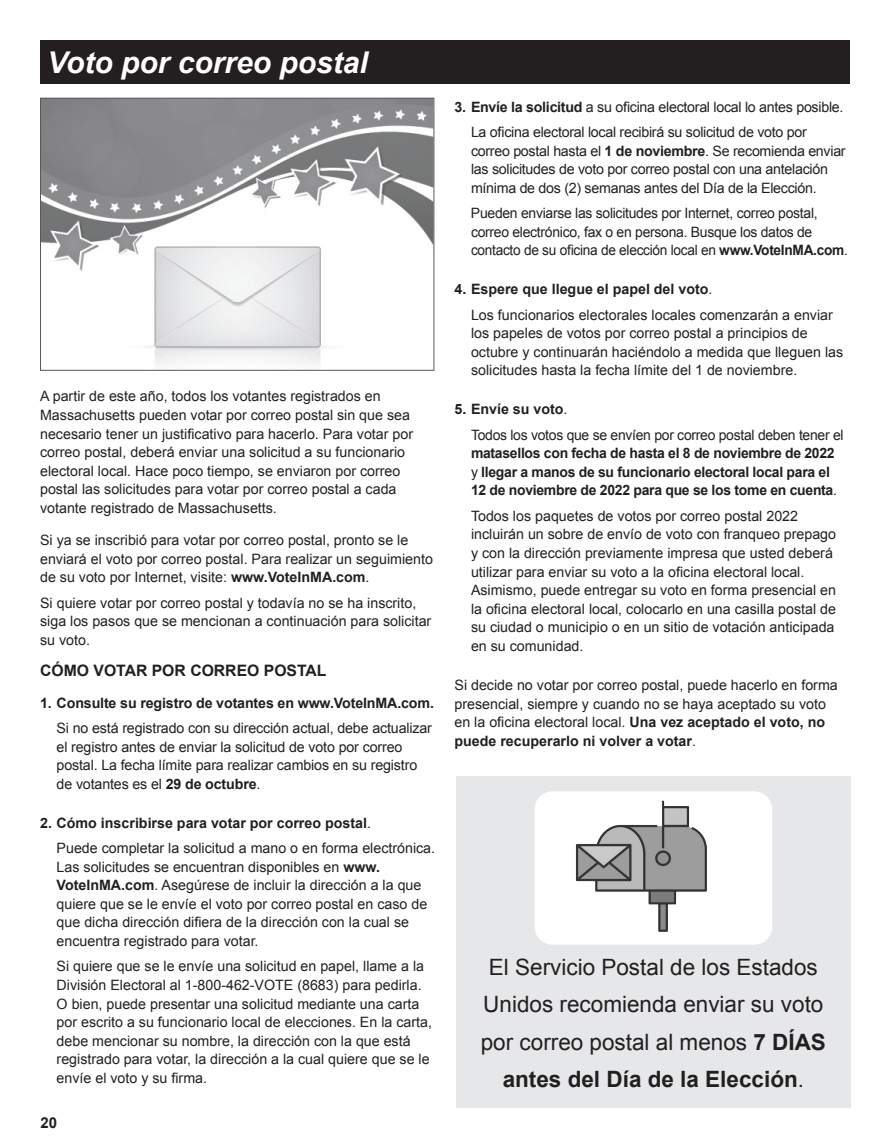
<style>
.page{position:relative;width:891px;height:1148px;background:#fff}
.page>*{position:absolute;margin:0;border:0;box-sizing:border-box;transform-origin:0 0}
.Section{font:italic 700 30px "Arial";color:#fff}
.Body_text{font:22.5px/37.5px "Arial";color:#231f20;text-align:center}
.Subhead{font:700 15.75px "Arial";color:#231f20}
.t1{font:700 15px "Arial";color:#231f20}
.Body_text-2{font:14.25px/18.6px "Arial";color:#231f20}
.Body_text-3{font:14.25px/18.6px "Arial";letter-spacing:-.02em;color:#231f20}
.Body_text-4{font:700 14.25px/18.6px "Arial";letter-spacing:-.02em;color:#231f20}
.Body_text-5{font:700 14.25px "Arial";color:#231f20}
.s1{font-weight:700}
.s2{font-weight:400}
</style>
<div class="page">
<div style="left:40px;top:40px;width:810px;height:44px;background:#231f20"></div>
<img style="left:42px;top:100px;width:390px;height:266px">
<div style="left:456px;top:776px;width:394px;height:331px;background:#e6e7e9"></div>
<div style="left:535px;top:791px;width:237px;height:153px;background:#fff;border-radius:18px"></div>
<img style="left:576px;top:800px;width:131px;height:132px">
<p class="Section" style="left:47px;top:43px;width:322px">Voto por correo postal</p>
<p class="Body_text-2" style="left:40px;top:387px;width:375px">A partir de este año, todos los votantes registrados en Massachusetts pueden votar por correo postal sin que sea necesario tener un justificativo para hacerlo. Para votar por correo postal, deberá enviar una solicitud a su funcionario electoral local. Hace poco tiempo, se enviaron por correo postal las solicitudes para votar por correo postal a cada votante registrado de Massachusetts.</p>
<p class="Body_text-2" style="left:40px;top:531px;width:394px">Si ya se inscribió para votar por correo postal, pronto se le enviará el voto por correo postal. Para realizar un seguimiento de su voto por Internet, visite: <span class="s1">www.VoteInMA.com</span>.</p>
<p class="Body_text-2" style="left:40px;top:593px;width:393px">Si quiere votar por correo postal y todavía no se ha inscrito, siga los pasos que se mencionan a continuación para solicitar su voto.</p>
<p class="Subhead" style="left:40px;top:659px;width:288px">CÓMO VOTAR POR CORREO POSTAL</p>
<p class="Body_text-4" style="left:40px;top:694px;width:395px">1. Consulte su registro de votantes en www.VoteInMA.com.</p>
<p class="Body_text-2" style="left:57px;top:719px;width:377px">Si no está registrado con su dirección actual, debe actualizar el registro antes de enviar la solicitud de voto por correo postal. La fecha límite para realizar cambios en su registro de votantes es el <span class="s1">29 de octubre</span>.</p>
<p class="Body_text-5" style="left:40px;top:813px;width:332px">2. Cómo inscribirse para votar por correo postal<span class="s2">.</span></p>
<p class="Body_text-2" style="left:57px;top:839px;width:380px">Puede completar la solicitud a mano o en forma electrónica.<br>Las solicitudes se encuentran disponibles en <span class="s1">www.<br>VoteInMA.com</span>. Asegúrese de incluir la dirección a la que quiere que se le envíe el voto por correo postal en caso de que dicha dirección difiera de la dirección con la cual se encuentra registrado para votar.</p>
<p class="Body_text-2" style="left:57px;top:957px;width:377px">Si quiere que se le envíe una solicitud en papel, llame a la División Electoral al 1-800-462-VOTE (8683) para pedirla.<br>O bien, puede presentar una solicitud mediante una carta por escrito a su funcionario local de elecciones. En la carta, debe mencionar su nombre, la dirección con la que está registrado para votar, la dirección a la cual quiere que se le envíe el voto y su firma.</p>
<p class="t1" style="left:40px;top:1112px;width:18px">20</p>
<p class="Body_text-3" style="left:455px;top:97px;width:390px"><span class="s1">3. Envíe la solicitud</span> a su oficina electoral local lo antes posible.</p>
<p class="Body_text-3" style="left:471px;top:123px;width:376px">La oficina electoral local recibirá su solicitud de voto por correo postal hasta el <span class="s1">1 de noviembre</span>. Se recomienda enviar las solicitudes de voto por correo postal con una antelación mínima de dos (2) semanas antes del Día de la Elección.</p>
<p class="Body_text-3" style="left:471px;top:204px;width:378px">Pueden enviarse las solicitudes por Internet, correo postal, correo electrónico, fax o en persona. Busque los datos de contacto de su oficina de elección local en <span class="s1">www.VoteInMA.com</span>.</p>
<p class="Body_text-5" style="left:455px;top:280px;width:259px">4. Espere que llegue el papel del voto<span class="s2">.</span></p>
<p class="Body_text-2" style="left:471px;top:305px;width:374px">Los funcionarios electorales locales comenzarán a enviar los papeles de votos por correo postal a principios de octubre y continuarán haciéndolo a medida que lleguen las solicitudes hasta la fecha límite del 1 de noviembre.</p>
<p class="Body_text-5" style="left:454px;top:400px;width:115px">5. Envíe su voto<span class="s2">.</span></p>
<p class="Body_text-4" style="left:471px;top:426px;width:374px"><span class="s2">Todos los votos que se envíen por correo postal deben tener el </span>matasellos con fecha de hasta el 8 de noviembre de 2022 <span class="s2">y</span> llegar a manos de su funcionario electoral local para el 12 de noviembre de 2022 para que se los tome en cuenta<span class="s2">.</span></p>
<p class="Body_text-2" style="left:471px;top:506px;width:367px">Todos los paquetes de votos por correo postal 2022 incluirán un sobre de envío de voto con franqueo prepago y con la dirección previamente impresa que usted deberá utilizar para enviar su voto a la oficina electoral local.<br>Asimismo, puede entregar su voto en forma presencial en la oficina electoral local, colocarlo en una casilla postal de su ciudad o municipio o en un sitio de votación anticipada en su comunidad.</p>
<p class="Body_text-2" style="left:454px;top:675px;width:385px">Si decide no votar por correo postal, puede hacerlo en forma presencial, siempre y cuando no se haya aceptado su voto en la oficina electoral local. <span class="s1">Una vez aceptado el voto, no puede recuperarlo ni volver a votar</span>.</p>
<p class="Body_text" style="left:481px;top:948px;width:347px">El Servicio Postal de los Estados<br>Unidos recomienda enviar su voto por correo postal al menos <span class="s1">7 DÍAS antes del Día de la Elección</span>.</p>
</div>
